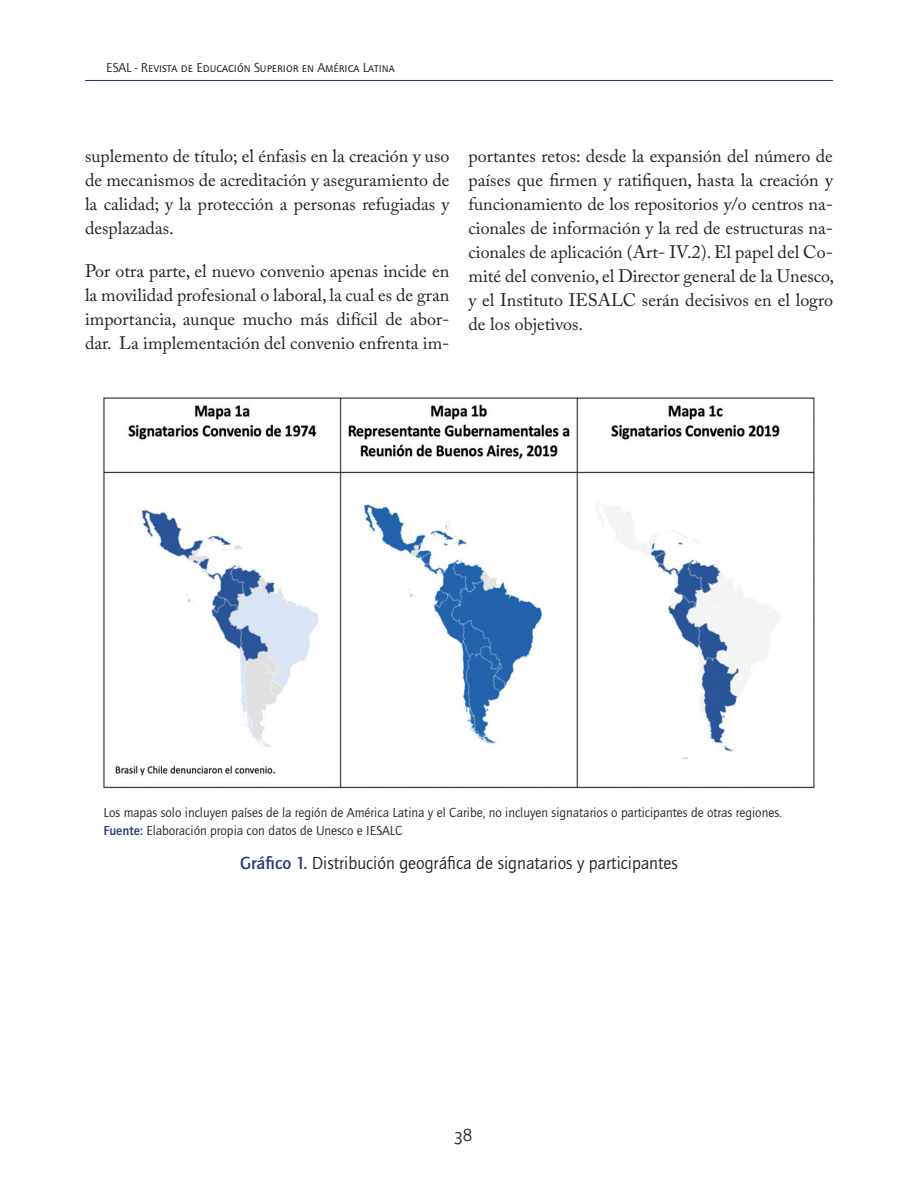
<style>
.page{position:relative;width:918px;height:1188px;background:#fff}
.page>*{position:absolute;margin:0;border:0;box-sizing:border-box;transform-origin:0 0}
.t1{font:18px/24px "Adobe Caslon Pro";color:#231f20;text-align:justify}
.t2{font:18px "Quay Sans ITC Std";color:#231f20}
.t3{font:13.5px/18.6px "Quay Sans ITC Std";color:#231f20}
.s1{font-weight:500;color:#203882}
</style>
<div class="page">
<hr style="left:85px;top:80px;width:748px;height:1px;background:#203882">
<img style="left:103px;top:397px;width:712px;height:392px">
<p class="t3" style="left:106px;top:58px;width:290px">ESAL - Revista de Educación Superior en América Latina</p>
<p class="t1" style="left:85px;top:144px;width:366px">suplemento de título; el énfasis en la creación y uso de mecanismos de acreditación y aseguramiento de la calidad; y la protección a personas refugiadas y desplazadas.</p>
<p class="t1" style="left:85px;top:259px;width:366px">Por otra parte, el nuevo convenio apenas incide en la movilidad profesional o laboral, la cual es de gran importancia, aunque mucho más difícil de abor&shy;dar. La implementación del convenio enfrenta im-</p>
<p class="t1" style="left:469px;top:144px;width:367px">portantes retos: desde la expansión del número de países que firmen y ratifiquen, hasta la creación y funcionamiento de los repositorios y/o centros na&shy;cionales de información y la red de estructuras na&shy;cionales de aplicación (Art- IV.2). El papel del Co&shy;mité del convenio, el Director general de la Unesco, y el Instituto IESALC serán decisivos en el logro de los objetivos.</p>
<p class="t3" style="left:104px;top:803px;width:680px">Los mapas solo incluyen países de la región de América Latina y el Caribe, no incluyen signatarios o participantes de otras regiones.<br><span class="s1">Fuente:</span> Elaboración propia con datos de Unesco e IESALC</p>
<p class="t2" style="left:240px;top:852px;width:439px"><span class="s1">Gráfico 1.</span> Distribución geográfica de signatarios y participantes</p>
<p class="t2" style="left:455px;top:1125px;width:19px">38</p>
</div>
